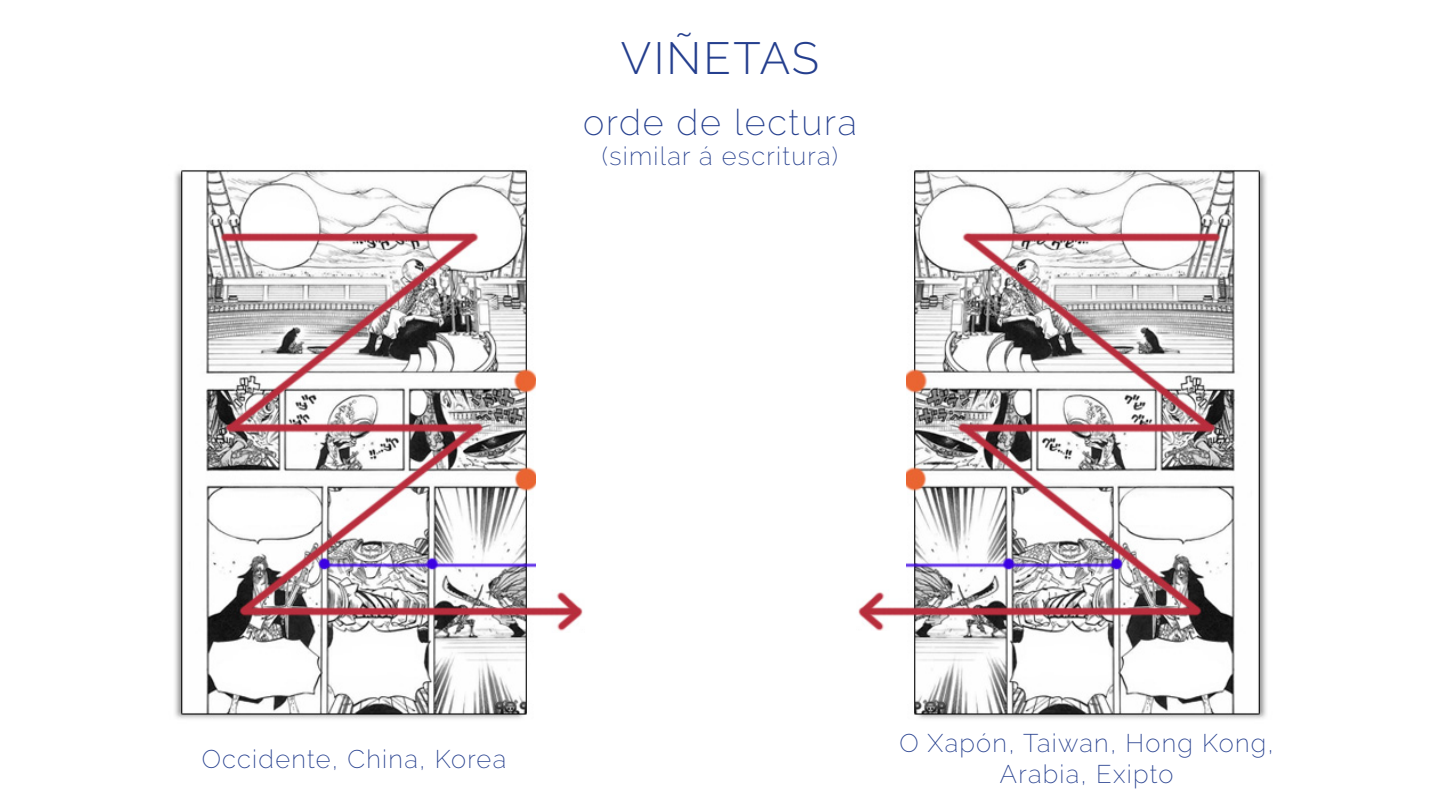
<style>
.page{position:relative;width:1440px;height:810px;background:#fff}
.page>*{position:absolute;margin:0;border:0;box-sizing:border-box;transform-origin:0 0}
.t1{font:300 45px "Raleway";letter-spacing:.05em;color:#253f8e}
.t2{font:200 36px "Raleway";letter-spacing:.05em;color:#253f8e}
.t3{font:200 25.5px/30.6px "Raleway";letter-spacing:.05em;color:#253f8e;text-align:center}
</style>
<div class="page">
<img style="left:858px;top:170px;width:409px;height:549px">
<div style="left:818px;top:142px;width:88px;height:437px;background:#fff"></div>
<div style="left:818px;top:632px;width:88px;height:91px;background:#fff"></div>
<img style="left:174px;top:170px;width:409px;height:549px">
<div style="left:536px;top:142px;width:87px;height:437px;background:#fff"></div>
<div style="left:536px;top:633px;width:87px;height:90px;background:#fff"></div>
<p class="t1" style="left:621px;top:32px;width:200px">VIÑETAS</p>
<p class="t2" style="left:583px;top:101px;width:275px">orde de lectura</p>
<p class="t3" style="left:602px;top:141px;width:238px">(similar á escritura)</p>
<p class="t3" style="left:202px;top:743px;width:306px">Occidente, China, Korea</p>
<p class="t3" style="left:899px;top:728px;width:376px">O Xapón, Taiwan, Hong Kong,<br>Arabia, Exipto</p>
</div>
